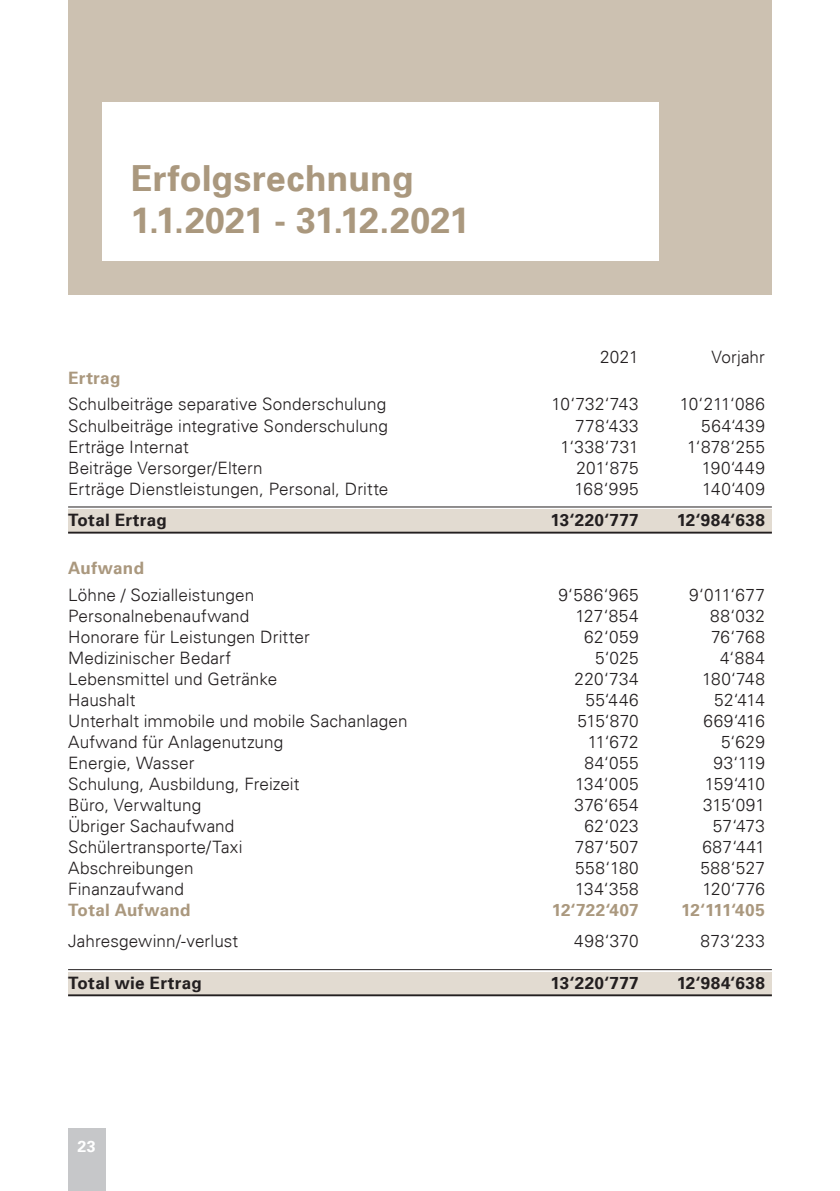
<style>
.page{position:relative;width:840px;height:1191px;background:#fff}
.page>*{position:absolute;margin:0;border:0;box-sizing:border-box;transform-origin:0 0}
.t1{font:700 36px/42px "Univers 65";color:#aa987e}
.t2{font:300 17.2px "Univers 45";letter-spacing:.01em;color:#231f20}
.t3{font:700 17.2px "Univers 65";letter-spacing:.02em;color:#231f20}
.t4{font:700 17.2px "Univers 65";letter-spacing:.015em;color:#aa987e}
.t5{font:700 16px "Univers 65";color:#fff}
</style>
<div class="page">
<div style="left:68px;top:0;width:703px;height:295px;background:#ccc1b1"></div>
<div style="left:102px;top:102px;width:556px;height:159px;background:#fff"></div>
<div style="left:68px;top:509px;width:703px;height:24px;background:#e2dbd1"></div>
<hr style="left:68px;top:506px;width:703px;height:1px;background:#231f20">
<hr style="left:68px;top:532px;width:703px;height:1px;background:#231f20">
<div style="left:68px;top:972px;width:703px;height:24px;background:#e2dbd1"></div>
<hr style="left:68px;top:969px;width:703px;height:1px;background:#231f20">
<hr style="left:68px;top:994px;width:703px;height:2px;background:#231f20">
<div style="left:68px;top:1128px;width:37px;height:63px;background:#c6c7c9"></div>
<h1 class="t1" style="left:130px;top:157px;width:340px">Erfolgsrechnung<br>1.1.2021 - 31.12.2021</h1>
<p class="t2" style="left:599px;top:346px;width:40px">2021</p>
<p class="t2" style="left:711px;top:346px;width:55px">Vorjahr</p>
<p class="t4" style="left:68px;top:368px;width:54px">Ertrag</p>
<p class="t2" style="left:68px;top:394px;width:319px">Schulbeiträge separative Sonderschulung</p>
<p class="t2" style="left:551px;top:394px;width:89px">10‘732‘743</p>
<p class="t2" style="left:679px;top:394px;width:87px">10‘211‘086</p>
<p class="t2" style="left:68px;top:415px;width:321px">Schulbeiträge integrative Sonderschulung</p>
<p class="t2" style="left:575px;top:415px;width:65px">778‘433</p>
<p class="t2" style="left:700px;top:415px;width:65px">564‘439</p>
<p class="t2" style="left:68px;top:436px;width:122px">Erträge Internat</p>
<p class="t2" style="left:560px;top:436px;width:80px">1‘338‘731</p>
<p class="t2" style="left:686px;top:436px;width:79px">1‘878‘255</p>
<p class="t2" style="left:68px;top:457px;width:196px">Beiträge Versorger/Eltern</p>
<p class="t2" style="left:576px;top:457px;width:64px">201‘875</p>
<p class="t2" style="left:701px;top:457px;width:65px">190‘449</p>
<p class="t2" style="left:68px;top:478px;width:322px">Erträge Dienstleistungen, Personal, Dritte</p>
<p class="t2" style="left:574px;top:478px;width:66px">168‘995</p>
<p class="t2" style="left:702px;top:478px;width:64px">140‘409</p>
<p class="t3" style="left:68px;top:510px;width:100px">Total Ertrag</p>
<p class="t3" style="left:550px;top:510px;width:90px">13‘220‘777</p>
<p class="t3" style="left:676px;top:510px;width:90px">12‘984‘638</p>
<p class="t4" style="left:68px;top:558px;width:77px">Aufwand</p>
<p class="t2" style="left:68px;top:584px;width:188px">Löhne / Sozialleistungen</p>
<p class="t2" style="left:558px;top:584px;width:82px">9‘586‘965</p>
<p class="t2" style="left:688px;top:584px;width:77px">9‘011‘677</p>
<p class="t2" style="left:68px;top:605px;width:183px">Personalnebenaufwand</p>
<p class="t2" style="left:575px;top:605px;width:65px">127‘854</p>
<p class="t2" style="left:709px;top:605px;width:56px">88‘032</p>
<p class="t2" style="left:68px;top:626px;width:243px">Honorare für Leistungen Dritter</p>
<p class="t2" style="left:584px;top:626px;width:56px">62‘059</p>
<p class="t2" style="left:710px;top:626px;width:55px">76‘768</p>
<p class="t2" style="left:68px;top:647px;width:164px">Medizinischer Bedarf</p>
<p class="t2" style="left:595px;top:647px;width:45px">5‘025</p>
<p class="t2" style="left:719px;top:647px;width:46px">4‘884</p>
<p class="t2" style="left:68px;top:668px;width:210px">Lebensmittel und Getränke</p>
<p class="t2" style="left:574px;top:668px;width:66px">220‘734</p>
<p class="t2" style="left:701px;top:668px;width:64px">180‘748</p>
<p class="t2" style="left:68px;top:689px;width:69px">Haushalt</p>
<p class="t2" style="left:585px;top:689px;width:55px">55‘446</p>
<p class="t2" style="left:714px;top:689px;width:52px">52‘414</p>
<p class="t2" style="left:68px;top:710px;width:341px">Unterhalt immobile und mobile Sachanlagen</p>
<p class="t2" style="left:577px;top:710px;width:63px">515‘870</p>
<p class="t2" style="left:703px;top:710px;width:63px">669‘416</p>
<p class="t2" style="left:68px;top:731px;width:216px">Aufwand für Anlagenutzung</p>
<p class="t2" style="left:587px;top:731px;width:53px">11‘672</p>
<p class="t2" style="left:720px;top:731px;width:45px">5‘629</p>
<p class="t2" style="left:68px;top:752px;width:128px">Energie, Wasser</p>
<p class="t2" style="left:584px;top:752px;width:56px">84‘055</p>
<p class="t2" style="left:713px;top:752px;width:53px">93‘119</p>
<p class="t2" style="left:68px;top:773px;width:233px">Schulung, Ausbildung, Freizeit</p>
<p class="t2" style="left:575px;top:773px;width:65px">134‘005</p>
<p class="t2" style="left:704px;top:773px;width:61px">159‘410</p>
<p class="t2" style="left:68px;top:794px;width:135px">Büro, Verwaltung</p>
<p class="t2" style="left:574px;top:794px;width:66px">376‘654</p>
<p class="t2" style="left:702px;top:794px;width:63px">315‘091</p>
<p class="t2" style="left:68px;top:815px;width:168px">Übriger Sachaufwand</p>
<p class="t2" style="left:584px;top:815px;width:56px">62‘023</p>
<p class="t2" style="left:712px;top:815px;width:54px">57‘473</p>
<p class="t2" style="left:68px;top:836px;width:176px">Schülertransporte/Taxi</p>
<p class="t2" style="left:574px;top:836px;width:65px">787‘507</p>
<p class="t2" style="left:702px;top:836px;width:64px">687‘441</p>
<p class="t2" style="left:68px;top:857px;width:127px">Abschreibungen</p>
<p class="t2" style="left:575px;top:857px;width:65px">558‘180</p>
<p class="t2" style="left:700px;top:857px;width:66px">588‘527</p>
<p class="t2" style="left:68px;top:878px;width:117px">Finanzaufwand</p>
<p class="t2" style="left:575px;top:878px;width:65px">134‘358</p>
<p class="t2" style="left:702px;top:878px;width:64px">120‘776</p>
<p class="t4" style="left:68px;top:899px;width:124px">Total Aufwand</p>
<p class="t4" style="left:551px;top:899px;width:88px">12‘722‘407</p>
<p class="t4" style="left:680px;top:899px;width:85px">12‘111‘405</p>
<p class="t2" style="left:68px;top:930px;width:172px">Jahresgewinn/-verlust</p>
<p class="t2" style="left:574px;top:930px;width:66px">498‘370</p>
<p class="t2" style="left:700px;top:930px;width:66px">873‘233</p>
<p class="t3" style="left:68px;top:972px;width:135px">Total wie Ertrag</p>
<p class="t3" style="left:550px;top:972px;width:90px">13‘220‘777</p>
<p class="t3" style="left:676px;top:972px;width:90px">12‘984‘638</p>
<p class="t5" style="left:77px;top:1137px;width:20px">23</p>
</div>
